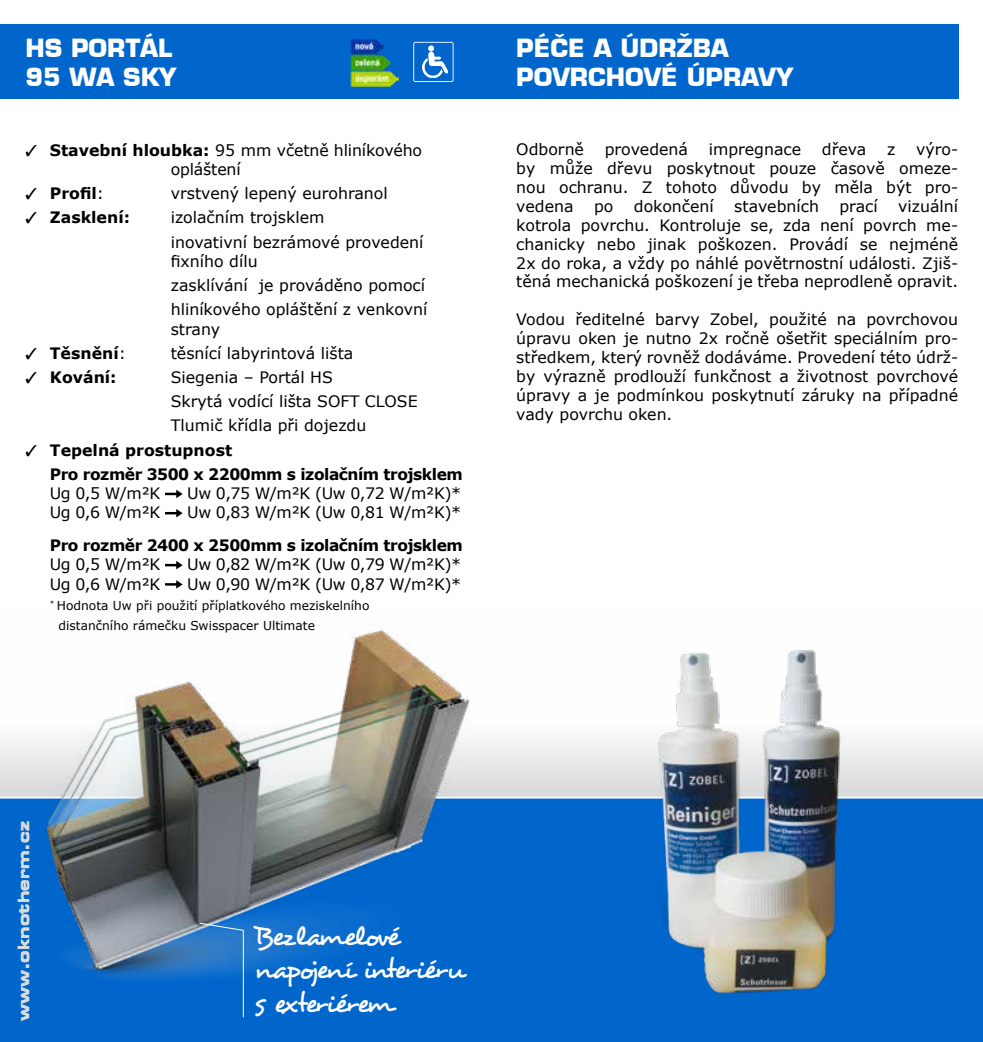
<style>
.page{position:relative;width:983px;height:1042px;background:#fff}
.page>*{position:absolute;margin:0;border:0;box-sizing:border-box;transform-origin:0 0}
.t1{font:28px/33.6px "Desyrel";letter-spacing:-.065em;color:#fff}
.t2{font:700 24.5px/29.4px "Eurostile LT";color:#fff}
.t3{font:15.75px/18.9px "Verdana";color:#000}
.t4{font:700 15.75px/24.3px "Verdana";letter-spacing:-.03em;color:#000}
.t5{font:15.75px "Verdana";letter-spacing:-.03em;color:#000}
.t6{font:700 15.75px "Verdana";color:#000}
.t7{font:15.4px "Eurostile CE Bold Extended Two";color:#d9dadb}
.t8{font:12.25px/19.2px "Verdana";color:#000}
.s1{font-weight:700}
.s2{font-weight:400}
</style>
<div class="page">
<div style="left:0;top:25px;width:957px;height:74px;background:#06c"></div>
<div style="left:0;top:608px;width:982px;height:190px;background:linear-gradient(to bottom,#fff,#e5e5e6)"></div>
<div style="left:0;top:797px;width:982px;height:245px;background:#06c"></div>
<hr style="left:0;top:797px;width:982px;height:1px;background:#fff">
<img style="left:627px;top:633px;width:232px;height:361px">
<img style="left:16px;top:608px;width:477px;height:371px">
<img style="left:350px;top:39px;width:48px;height:47px">
<svg style="left:413px;top:42px;width:40px;height:40px"></svg>
<svg style="left:165px;top:490px;width:18px;height:8px"></svg>
<svg style="left:165px;top:509px;width:18px;height:8px"></svg>
<svg style="left:165px;top:561px;width:18px;height:8px"></svg>
<svg style="left:165px;top:580px;width:18px;height:8px"></svg>
<svg style="left:199px;top:922px;width:45px;height:96px"></svg>
<h2 class="t2" style="left:516px;top:33px;width:278px">PÉCE A ÚDRŽBA<br>POVRCHOVÉ ÚPRAVY</h2>
<h2 class="t2" style="left:25px;top:33px;width:149px">HS PORTÁL</h2>
<h2 class="t2" style="left:553px;top:28px;width:14px">ˇ</h2>
<h2 class="t2" style="left:25px;top:63px;width:153px">95 WA SKY</h2>
<p class="t3" style="left:171px;top:140px;width:253px;text-indent:-121px"><span class="s1">Stavební hloubka:</span> 95 mm včetně hliníkového opláštení</p>
<p class="t4" style="left:50px;top:181px;width:56px">Profil<span class="s2">:</span></p>
<p class="t3" style="left:171px;top:184px;width:218px">vrstvený lepený eurohranol</p>
<p class="t6" style="left:50px;top:206px;width:82px">Zasklení:</p>
<p class="t3" style="left:171px;top:205px;width:254px;line-height:24.2px">izolačním trojsklem<br>inovativní bezrámové provedení</p>
<p class="t3" style="left:171px;top:249px;width:258px;line-height:24.2px">fixního dílu<br>zasklívání je prováděno pomocí hliníkového opláštění z venkovní</p>
<p class="t3" style="left:171px;top:319px;width:51px">strany</p>
<p class="t6" style="left:50px;top:342px;width:77px">Těsnění<span class="s2">:</span></p>
<p class="t3" style="left:171px;top:343px;width:184px">těsnící labyrintová lišta</p>
<p class="t4" style="left:50px;top:365px;width:68px">Kování:</p>
<p class="t3" style="left:171px;top:365px;width:248px;line-height:24.2px">Siegenia – Portál HS<br>Skrytá vodící lišta SOFT CLOSE<br>Tlumič křídla při dojezdu</p>
<p class="t4" style="left:50px;top:437px;width:414px">Tepelná prostupnost<br>Pro rozměr 3500 x 2200mm s izolačním trojsklem</p>
<p class="t3" style="left:50px;top:484px;width:112px">Ug 0,5 W/m²K</p>
<p class="t5" style="left:187px;top:482px;width:275px">Uw 0,75 W/m²K (Uw 0,72 W/m²K)*</p>
<p class="t3" style="left:50px;top:503px;width:112px">Ug 0,6 W/m²K</p>
<p class="t5" style="left:187px;top:502px;width:275px">Uw 0,83 W/m²K (Uw 0,81 W/m²K)*</p>
<p class="t4" style="left:50px;top:533px;width:414px">Pro rozměr 2400 x 2500mm s izolačním trojsklem</p>
<p class="t3" style="left:50px;top:555px;width:112px">Ug 0,5 W/m²K</p>
<p class="t5" style="left:187px;top:554px;width:275px">Uw 0,82 W/m²K (Uw 0,79 W/m²K)*</p>
<p class="t3" style="left:50px;top:574px;width:112px">Ug 0,6 W/m²K</p>
<p class="t5" style="left:187px;top:573px;width:275px">Uw 0,90 W/m²K (Uw 0,87 W/m²K)*</p>
<p class="t8" style="left:58px;top:596px;width:312px;text-indent:-9px"><sup>*</sup> Hodnota Uw při použití příplatkového meziskelního distančního rámečku Swisspacer Ultimate</p>
<p class="t3" style="left:516px;top:140px;width:443px;text-align:justify;text-indent:399px">výro&shy;by může dřevu poskytnout pouze časově omeze&shy;nou ochranu. Z tohoto důvodu by měla být pro&shy;vedena</p>
<p class="t3" style="left:516px;top:140px;width:69px">Odborně</p>
<p class="t3" style="left:604px;top:140px;width:85px">provedená</p>
<p class="t3" style="left:708px;top:140px;width:94px">impregnace</p>
<p class="t3" style="left:821px;top:140px;width:46px">dřeva</p>
<p class="t3" style="left:886px;top:140px;width:10px">z</p>
<p class="t3" style="left:516px;top:196px;width:443px;text-align:justify;text-indent:382px">vizuální kotrola povrchu. Kontroluje se, zda není povrch me&shy;chanicky nebo jinak poškozen. Provádí se nejméně 2x do roka, a vždy po náhlé povětrnostní události. Zjiš&shy;těná mechanická poškození je třeba neprodleně opravit.</p>
<p class="t3" style="left:516px;top:310px;width:443px;text-align:justify">Vodou ředitelné barvy Zobel, použité na povrchovou úpravu oken je nutno 2x ročně ošetřit speciálním pro&shy;středkem, který rovněž dodáváme. Provedení této údrž&shy;by výrazně prodlouží funkčnost a životnost povrchové úpravy a je podmínkou poskytnutí záruky na případné vady povrchu oken.</p>
<p class="t3" style="left:594px;top:196px;width:21px">po</p>
<p class="t3" style="left:633px;top:196px;width:81px">dokončení</p>
<p class="t3" style="left:734px;top:196px;width:86px">stavebních</p>
<p class="t3" style="left:839px;top:196px;width:40px">prací</p>
<p class="t7" style="left:14px;top:1021px;width:201px;rotate:-90deg">www.oknotherm.cz</p>
<h1 class="t1" style="left:254px;top:919px;width:212px">Bezlamelové napojení interiéru s exteriérem</h1>
</div>
